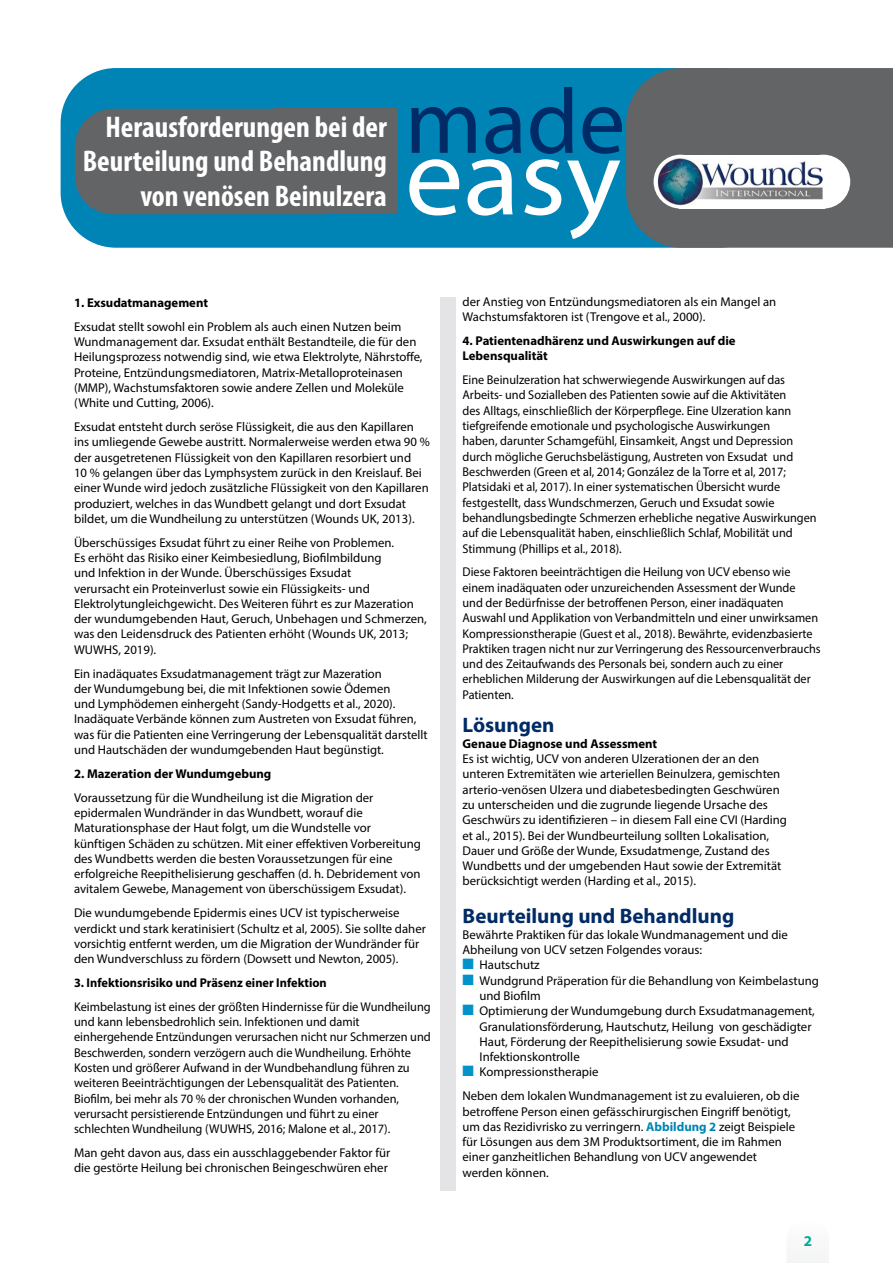
<style>
.page{position:relative;width:893px;height:1263px;background:#fff}
.page>*{position:absolute;margin:0;border:0;box-sizing:border-box;transform-origin:0 0}
.t1{font:111.3px "Myriad Pro";color:#fff;scale:1.05 1}
.t2{font:92.55px "Myriad Pro";color:#002b66}
.t3{font:700 condensed 30px/34.5px "Myriad Pro";color:#fff;text-align:right}
.t4{font:700 21px "Myriad Pro";color:#002b66}
.t5{font:700 15px "Myriad Pro";color:#04aa9d}
.t6{font:12.75px/15.3px "Myriad Pro";color:#000}
.t7{font:12.75px/15.3px "Myriad Pro";color:#000;scale:.96 1}
.t8{font:700 12.75px/15.3px "Myriad Pro";color:#000}
.s1{color:#0092c8}
.s2{font-weight:700;color:#0084b6}
</style>
<div class="page">
<div style="left:61px;top:68px;width:714px;height:180px;background:#0084b6;border-radius:55px"></div>
<div style="left:626px;top:68px;width:267px;height:180px;background:#636466"></div>
<div style="left:654px;top:155px;width:53px;height:54px;background:#fff;border-radius:50%"></div>
<div style="left:679px;top:155px;width:146px;height:54px;background:#fff"></div>
<div style="left:796px;top:155px;width:54px;height:54px;background:#fff;border-radius:50%"></div>
<img style="left:657px;top:157px;width:166px;height:49px">
<svg style="left:787px;top:1258px;width:42px;height:5px"></svg>
<div style="left:440px;top:298px;width:16px;height:893px;background:#e4e4e6"></div>
<div style="left:75px;top:109px;width:199px;height:105px;background:#636466"></div>
<div style="left:274px;top:109px;width:122px;height:105px;background:#636466"></div>
<h3 class="t3" style="left:83px;top:109px;width:306px">Herausforderungen bei der<br>Beurteilung und Behandlung von venösen Beinulzera</h3>
<h2 class="t2" style="left:405px;top:65px;width:222px">made</h2>
<h1 class="t1" style="left:405px;top:108px;width:207px">easy</h1>
<p class="t8" style="left:74px;top:294px;width:136px">1. Exsudatmanagement</p>
<p class="t6" style="left:74px;top:319px;width:350px">Exsudat stellt sowohl ein Problem als auch einen Nutzen beim Wundmanagement dar. Exsudat enthält Bestandteile, die für den Heilungsprozess notwendig sind, wie etwa Elektrolyte, Nährstoffe, Proteine, Entzündungsmediatoren, Matrix-Metalloproteinasen (MMP), Wachstumsfaktoren sowie andere Zellen und Moleküle (White und Cutting, 2006).</p>
<p class="t6" style="left:74px;top:419px;width:357px">Exsudat entsteht durch seröse Flüssigkeit, die aus den Kapillaren ins umliegende Gewebe austritt. Normalerweise werden etwa 90 % der ausgetretenen Flüssigkeit von den Kapillaren resorbiert und<br>10 % gelangen über das Lymphsystem zurück in den Kreislauf. Bei einer Wunde wird jedoch zusätzliche Flüssigkeit von den Kapillaren produziert, welches in das Wundbett gelangt und dort Exsudat bildet, um die Wundheilung zu unterstützen (Wounds UK, 2013).</p>
<p class="t6" style="left:74px;top:534px;width:354px">Überschüssiges Exsudat führt zu einer Reihe von Problemen.<br>Es erhöht das Risiko einer Keimbesiedlung, Biofilmbildung<br>und Infektion in der Wunde. Überschüssiges Exsudat<br>verursacht ein Proteinverlust sowie ein Flüssigkeits- und Elektrolytungleichgewicht. Des Weiteren führt es zur Mazeration der wundumgebenden Haut, Geruch, Unbehagen und Schmerzen, was den Leidensdruck des Patienten erhöht (Wounds UK, 2013; WUWHS, 2019).</p>
<p class="t6" style="left:74px;top:665px;width:355px">Ein inadäquates Exsudatmanagement trägt zur Mazeration<br>der Wundumgebung bei, die mit Infektionen sowie Ödemen<br>und Lymphödemen einhergeht (Sandy-Hodgetts et al., 2020).<br>Inadäquate Verbände können zum Austreten von Exsudat führen, was für die Patienten eine Verringerung der Lebensqualität darstellt und Hautschäden der wundumgebenden Haut begünstigt.</p>
<p class="t8" style="left:74px;top:765px;width:199px">2. Mazeration der Wundumgebung</p>
<p class="t6" style="left:74px;top:789px;width:348px">Voraussetzung für die Wundheilung ist die Migration der epidermalen Wundränder in das Wundbett, worauf die Maturationsphase der Haut folgt, um die Wundstelle vor künftigen Schäden zu schützen. Mit einer effektiven Vorbereitung des Wundbetts werden die besten Voraussetzungen für eine erfolgreiche Reepithelisierung geschaffen (d. h. Debridement von avitalem Gewebe, Management von überschüssigem Exsudat).</p>
<p class="t6" style="left:74px;top:905px;width:353px">Die wundumgebende Epidermis eines UCV ist typischerweise verdickt und stark keratinisiert (Schultz et al, 2005). Sie sollte daher vorsichtig entfernt werden, um die Migration der Wundränder für den Wundverschluss zu fördern (Dowsett und Newton, 2005).</p>
<p class="t8" style="left:74px;top:975px;width:254px">3. Infektionsrisiko und Präsenz einer Infektion</p>
<p class="t6" style="left:74px;top:999px;width:358px">Keimbelastung ist eines der größten Hindernisse für die Wundheilung und kann lebensbedrohlich sein. Infektionen und damit einhergehende Entzündungen verursachen nicht nur Schmerzen und Beschwerden, sondern verzögern auch die Wundheilung. Erhöhte Kosten und größerer Aufwand in der Wundbehandlung führen zu weiteren Beeinträchtigungen der Lebensqualität des Patienten.<br>Biofilm, bei mehr als 70 % der chronischen Wunden vorhanden, verursacht persistierende Entzündungen und führt zu einer schlechten Wundheilung (WUWHS, 2016; Malone et al., 2017).</p>
<p class="t6" style="left:74px;top:1145px;width:318px">Man geht davon aus, dass ein ausschlaggebender Faktor für die gestörte Heilung bei chronischen Beingeschwüren eher</p>
<p class="t6" style="left:462px;top:294px;width:315px">der Anstieg von Entzündungsmediatoren als ein Mangel an<br>Wachstumsfaktoren ist (Trengove et al., 2000).</p>
<p class="t8" style="left:462px;top:333px;width:275px">4. Patientenadhärenz und Auswirkungen auf die<br>Lebensqualität</p>
<p class="t7" style="left:462px;top:372px;width:370px">Eine Beinulzeration hat schwerwiegende Auswirkungen auf das Arbeits- und Sozialleben des Patienten sowie auf die Aktivitäten<br>des Alltags, einschließlich der Körperpflege. Eine Ulzeration kann tiefgreifende emotionale und psychologische Auswirkungen<br>haben, darunter Schamgefühl, Einsamkeit, Angst und Depression durch mögliche Geruchsbelästigung, Austreten von Exsudat und Beschwerden (Green et al, 2014; González de la Torre et al, 2017; Platsidaki et al, 2017). In einer systematischen Übersicht wurde festgestellt, dass Wundschmerzen, Geruch und Exsudat sowie behandlungsbedingte Schmerzen erhebliche negative Auswirkungen auf die Lebensqualität haben, einschließlich Schlaf, Mobilität und Stimmung (Phillips et al., 2018).</p>
<p class="t7" style="left:462px;top:564px;width:375px">Diese Faktoren beeinträchtigen die Heilung von UCV ebenso wie einem inadäquaten oder unzureichenden Assessment der Wunde<br>und der Bedürfnisse der betroffenen Person, einer inadäquaten Auswahl und Applikation von Verbandmitteln und einer unwirksamen Kompressionstherapie (Guest et al., 2018). Bewährte, evidenzbasierte Praktiken tragen nicht nur zur Verringerung des Ressourcenverbrauchs und des Zeitaufwands des Personals bei, sondern auch zu einer erheblichen Milderung der Auswirkungen auf die Lebensqualität der Patienten.</p>
<h3 class="t4" style="left:462px;top:712px;width:94px">Lösungen</h3>
<p class="t8" style="left:462px;top:735px;width:196px">Genaue Diagnose und Assessment</p>
<p class="t6" style="left:462px;top:751px;width:326px">Es ist wichtig, UCV von anderen Ulzerationen der an den unteren Extremitäten wie arteriellen Beinulzera, gemischten arterio-venösen Ulzera und diabetesbedingten Geschwüren zu unterscheiden und die zugrunde liegende Ursache des Geschwürs zu identifizieren – in diesem Fall eine CVI (Harding et al., 2015). Bei der Wundbeurteilung sollten Lokalisation, Dauer und Größe der Wunde, Exsudatmenge, Zustand des Wundbetts und der umgebenden Haut sowie der Extremität berücksichtigt werden (Harding et al., 2015).</p>
<h3 class="t4" style="left:462px;top:903px;width:273px">Beurteilung und Behandlung</h3>
<p class="t6" style="left:462px;top:926px;width:327px">Bewährte Praktiken für das lokale Wundmanagement und die<br>Abheilung von UCV setzen Folgendes voraus:</p>
<p class="t6" style="left:462px;top:957px;width:79px"><span class="s1">■</span> Hautschutz</p>
<p class="t6" style="left:479px;top:972px;width:341px;text-indent:-17px"><span class="s1">■</span> Wundgrund Präperation für die Behandlung von Keimbelastung und Biofilm</p>
<p class="t6" style="left:479px;top:1003px;width:337px;text-indent:-17px"><span class="s1">■</span> Optimierung der Wundumgebung durch Exsudatmanagement, Granulationsförderung, Hautschutz, Heilung von geschädigter Haut, Förderung der Reepithelisierung sowie Exsudat- und Infektionskontrolle</p>
<p class="t6" style="left:462px;top:1060px;width:338px;line-height:23.9px"><span class="s1">■</span> Kompressionstherapie<br>Neben dem lokalen Wundmanagement ist zu evaluieren, ob die</p>
<p class="t6" style="left:462px;top:1103px;width:334px">betroffene Person einen gefässchirurgischen Eingriff benötigt, um das Rezidivrisko zu verringern. <span class="s2">Abbildung 2</span> zeigt Beispiele für Lösungen aus dem 3M Produktsortiment, die im Rahmen einer ganzheitlichen Behandlung von UCV angewendet werden können.</p>
<p class="t5" style="left:804px;top:1231px;width:10px">2</p>
</div>
